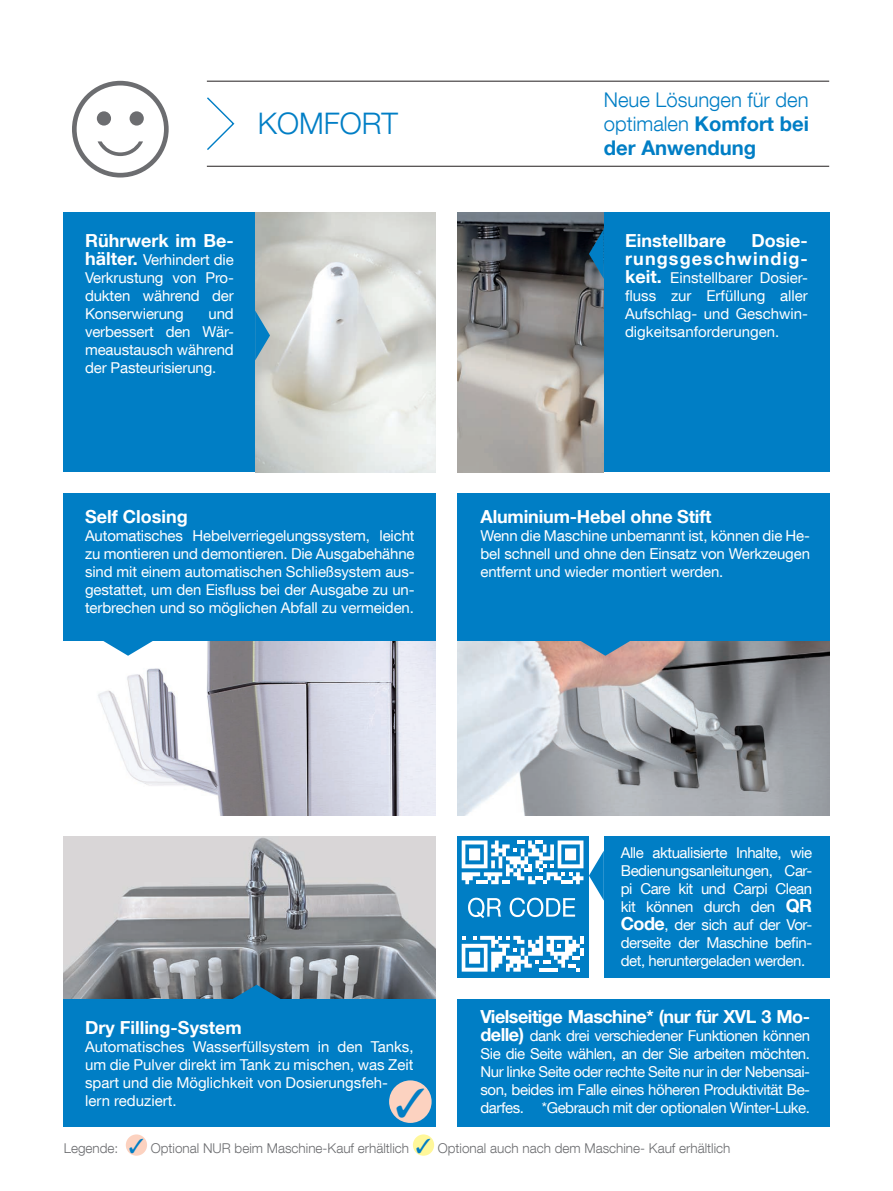
<style>
.page{position:relative;width:893px;height:1191px;background:#fff}
.page>*{position:absolute;margin:0;border:0;box-sizing:border-box;transform-origin:0 0}
.t1{font:300 29.7px "Helvetica Neue LT Com";color:#007ec5}
.t2{font:300 20.25px/24.3px "Helvetica Neue LT Com";color:#007ec5;text-align:justify}
.t3{font:700 18px "Helvetica Neue LT Com";color:#fff}
.t4{font:700 18px "Helvetica Neue LT Com";letter-spacing:-.03em;color:#fff}
.t5{font:700 18px/18px "Helvetica Neue LT Com";letter-spacing:.06em;color:#fff;text-align:right}
.t6{font:15px/18px "Helvetica Neue LT Com";letter-spacing:-.01em;color:#fff;text-align:justify}
.t7{font:300 13.5px "Helvetica Neue LT Com";color:#6c6d70}
.s1{font-weight:700;font-size:18px}
.s2{font-weight:700}
.s3{color:#007ec5}
</style>
<div class="page">
<img style="left:457px;top:213px;width:147px;height:259px">
<div style="left:604px;top:213px;width:225px;height:259px;background:#007ec5"></div>
<img style="left:255px;top:213px;width:181px;height:259px">
<svg style="left:255px;top:310px;width:15px;height:50px"></svg>
<svg style="left:589px;top:229px;width:15px;height:50px"></svg>
<div style="left:64px;top:213px;width:191px;height:259px;background:#007ec5"></div>
<img style="left:457px;top:641px;width:372px;height:174px">
<img style="left:98px;top:641px;width:338px;height:174px">
<svg style="left:72px;top:81px;width:97px;height:96px"></svg>
<hr style="left:207px;top:81px;width:622px;height:1px;background:#231f20">
<hr style="left:207px;top:166px;width:622px;height:1px;background:#231f20">
<svg style="left:207px;top:97px;width:28px;height:53px"></svg>
<div style="left:457px;top:836px;width:132px;height:142px;background:#007ec5"></div>
<svg style="left:462px;top:840px;width:121px;height:44px"></svg>
<hr style="left:561px;top:880px;width:11px;height:4px;background:#fff">
<svg style="left:462px;top:936px;width:121px;height:35px"></svg>
<svg style="left:468px;top:897px;width:33px;height:21px"></svg>
<svg style="left:510px;top:897px;width:65px;height:20px"></svg>
<div style="left:604px;top:836px;width:225px;height:142px;background:#007ec5"></div>
<div style="left:126px;top:1134px;width:21px;height:21px;background:#fcd2c0;border-radius:50%"></div>
<div style="left:413px;top:1134px;width:21px;height:21px;background:#fff79a;border-radius:50%"></div>
<div style="left:457px;top:493px;width:372px;height:148px;background:#007ec5"></div>
<svg style="left:103px;top:641px;width:50px;height:15px"></svg>
<svg style="left:580px;top:641px;width:50px;height:15px"></svg>
<div style="left:64px;top:493px;width:372px;height:148px;background:#007ec5"></div>
<div style="left:457px;top:999px;width:372px;height:128px;background:#007ec5"></div>
<svg style="left:589px;top:851px;width:15px;height:49px"></svg>
<img style="left:64px;top:836px;width:372px;height:163px">
<svg style="left:232px;top:984px;width:50px;height:15px"></svg>
<div style="left:64px;top:999px;width:372px;height:128px;background:#007ec5"></div>
<div style="left:389px;top:1080px;width:43px;height:43px;background:#fcd2c0;border-radius:50%"></div>
<h1 class="t1" style="left:258px;top:106px;width:142px">KOMFORT</h1>
<p class="t3" style="left:85px;top:229px;width:150px">Rührwerk im Be-</p>
<p class="t6" style="left:85px;top:250px;width:150px"><span class="s1">hälter.</span> Verhindert die Verkrustung von Pro&shy;dukten während der Konserwierung</p>
<p class="t6" style="left:85px;top:304px;width:150px;text-indent:124px">und verbessert den Wär&shy;meaustausch während der Pasteurisierung.</p>
<p class="t3" style="left:85px;top:505px;width:104px">Self Closing</p>
<p class="t6" style="left:85px;top:526px;width:331px">Automatisches Hebelverriegelungssystem, leicht zu montieren und demontieren. Die Ausgabehähne sind mit einem automatischen Schließsystem aus&shy;gestattet, um den Eisfluss bei der Ausgabe zu un&shy;terbrechen und so möglichen Abfall zu vermeiden.</p>
<h2 class="t2" style="left:604px;top:87px;width:207px">Neue Lösungen für den optimalen <span class="s2">Komfort bei der Anwendung</span></h2>
<p class="t5" style="left:625px;top:231px;width:184px">Dosie&shy;rungsgeschwindig-</p>
<p class="t6" style="left:625px;top:268px;width:184px"><span class="s1">keit.</span> Einstellbarer Dosier&shy;fluss zur Erfüllung aller Aufschlag- und Geschwin&shy;digkeitsanforderungen.</p>
<p class="t3" style="left:625px;top:229px;width:102px">Einstellbare</p>
<p class="t3" style="left:480px;top:505px;width:233px">Aluminium-Hebel ohne Stift</p>
<p class="t6" style="left:480px;top:526px;width:331px">Wenn die Maschine unbemannt ist, können die He&shy;bel schnell und ohne den Einsatz von Werkzeugen entfernt und wieder montiert werden.</p>
<p class="t3" style="left:85px;top:1016px;width:158px">Dry Filling-System</p>
<p class="t6" style="left:85px;top:1037px;width:330px;text-align:left">Automatisches Wasserfüllsystem in den Tanks, um die Pulver direkt im Tank zu mischen, was Zeit spart und die Möglichkeit von Dosierungsfeh&shy;lern reduziert.</p>
<p class="t6" style="left:621px;top:843px;width:193px">Alle aktualisierte Inhalte, wie Bedienungsanleitungen, Car&shy;pi Care kit und Carpi Clean kit können durch den <span class="s1">QR Code</span>, der sich auf der Vor&shy;derseite der Maschine befin&shy;det, heruntergeladen werden.</p>
<p class="t4" style="left:480px;top:1005px;width:331px">Vielseitige Maschine* (nur für XVL 3 Mo-</p>
<p class="t6" style="left:480px;top:1026px;width:331px"><span class="s1">delle)</span> dank drei verschiedener Funktionen können Sie die Seite wählen, an der Sie arbeiten möchten.<br>Nur linke Seite oder rechte Seite nur in der Nebensai&shy;son, beides im Falle eines höheren Produktivität Be&shy;darfes. *Gebrauch mit der optionalen Winter-Luke.</p>
<p class="t7" style="left:64px;top:1139px;width:668px">Legende: <span class="s3">✓</span> Optional NUR beim Maschine-Kauf erhältlich <span class="s3">✓</span> Optional auch nach dem Maschine- Kauf erhältlich</p>
</div>
